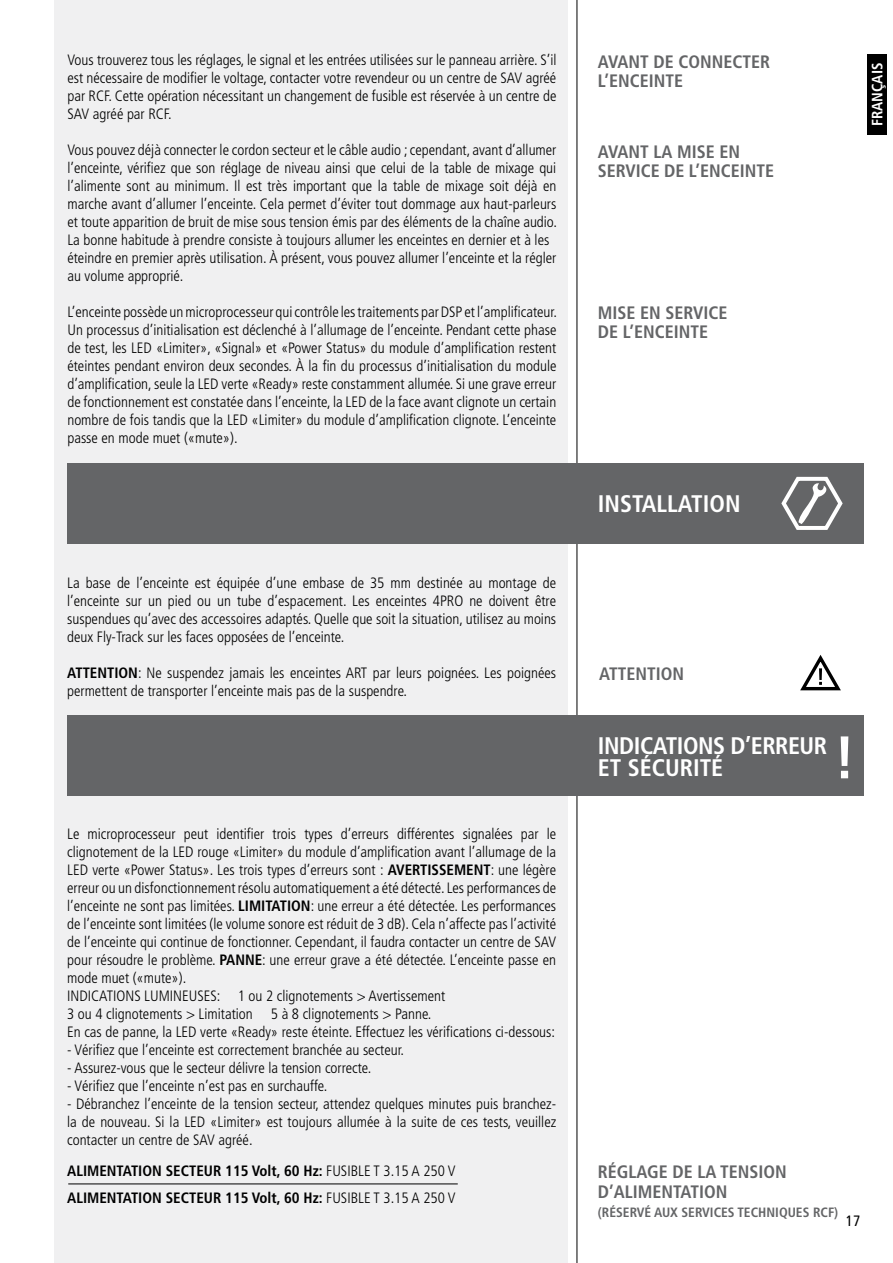
<style>
.page{position:relative;width:893px;height:1263px;background:#fff}
.page>*{position:absolute;margin:0;border:0;box-sizing:border-box;transform-origin:0 0}
.t1{font:700 condensed 60px "Frutiger";color:#fff}
.t2{font:700 condensed 24px/22.5px "Frutiger";letter-spacing:-.01em;color:#fff}
.t3{font:700 condensed 18px/19.5px "Frutiger";color:#646567}
.t4{font:300 condensed 15px/18px "Frutiger";color:#000;text-align:justify}
.t5{font:700 condensed 15px/27px "Frutiger";color:#000}
.t6{font:700 condensed 15px "Frutiger";color:#fff}
.t7{font:condensed 15px "Frutiger";color:#000}
.t8{font:700 condensed 13.5px "Frutiger";color:#646567}
.s1{font-weight:700}
.s2{font-weight:300}
</style>
<div class="page">
<div style="left:54px;top:0;width:514px;height:1263px;background:#f0f0f1"></div>
<hr style="left:577px;top:0;width:1px;height:1263px;background:#000">
<div style="left:867px;top:54px;width:20px;height:81px;background:#000"></div>
<hr style="left:68px;top:1184px;width:390px;height:1px;background:#000">
<div style="left:67px;top:715px;width:797px;height:81px;background:#646567"></div>
<div style="left:67px;top:463px;width:797px;height:81px;background:#646567"></div>
<svg style="left:781px;top:476px;width:62px;height:54px"></svg>
<svg style="left:800px;top:655px;width:41px;height:36px"></svg>
<p class="t4" style="left:67px;top:51px;width:491px">Vous trouverez tous les réglages, le signal et les entrées utilisées sur le panneau arrière. S’il est nécessaire de modifier le voltage, contacter votre revendeur ou un centre de SAV agréé par RCF. Cette opération nécessitant un changement de fusible est réservée à un centre de SAV agréé par RCF.</p>
<p class="t4" style="left:67px;top:141px;width:491px;text-align:left">Vous pouvez déjà connecter le cordon secteur et le câble audio ; cependant, avant d’allumer l’enceinte, vérifiez que son réglage de niveau ainsi que celui de la table de mixage qui l’alimente sont au minimum. Il est très important que la table de mixage soit déjà en marche avant d’allumer l’enceinte. Cela permet d’éviter tout dommage aux haut-parleurs et toute apparition de bruit de mise sous tension émis par des éléments de la chaîne audio.<br>La bonne habitude à prendre consiste à toujours allumer les enceintes en dernier et à les éteindre en premier après utilisation. À présent, vous pouvez allumer l’enceinte et la régler au volume approprié.</p>
<p class="t4" style="left:67px;top:303px;width:491px">L’enceinte possède un microprocesseur qui contrôle les traitements par DSP et l’amplificateur.<br>Un processus d’initialisation est déclenché à l’allumage de l’enceinte. Pendant cette phase de test, les LED «Limiter», «Signal» et «Power Status» du module d’amplification restent éteintes pendant environ deux secondes. À la fin du processus d’initialisation du module d’amplification, seule la LED verte «Ready» reste constamment allumée. Si une grave erreur de fonctionnement est constatée dans l’enceinte, la LED de la face avant clignote un certain nombre de fois tandis que la LED «Limiter» du module d’amplification clignote. L’enceinte passe en mode muet («mute»).</p>
<p class="t4" style="left:67px;top:574px;width:491px">La base de l’enceinte est équipée d’une embase de 35 mm destinée au montage de l’enceinte sur un pied ou un tube d’espacement. Les enceintes 4PRO ne doivent être suspendues qu’avec des accessoires adaptés. Quelle que soit la situation, utilisez au moins deux Fly-Track sur les faces opposées de l’enceinte.</p>
<p class="t4" style="left:67px;top:664px;width:490px"><span class="s1">ATTENTION</span>: Ne suspendez jamais les enceintes ART par leurs poignées. Les poignées permettent de transporter l’enceinte mais pas de la suspendre.</p>
<p class="t4" style="left:67px;top:825px;width:491px;text-align:left">Le microprocesseur peut identifier trois types d’erreurs différentes signalées par le clignotement de la LED rouge «Limiter» du module d’amplification avant l’allumage de la LED verte «Power Status». Les trois types d’erreurs sont : <span class="s1">AVERTISSEMENT</span>: une légère erreur ou un disfonctionnement résolu automatiquement a été détecté. Les performances de l’enceinte ne sont pas limitées. <span class="s1">LIMITATION</span>: une erreur a été détectée. Les performances de l’enceinte sont limitées (le volume sonore est réduit de 3 dB). Cela n’affecte pas l’activité de l’enceinte qui continue de fonctionner. Cependant, il faudra contacter un centre de SAV pour résoudre le problème. <span class="s1">PANNE</span>: une erreur grave a été détectée. L’enceinte passe en mode muet («mute»).<br>INDICATIONS LUMINEUSES: 1 ou 2 clignotements &gt; Avertissement<br>3 ou 4 clignotements &gt; Limitation 5 à 8 clignotements &gt; Panne.<br>En cas de panne, la LED verte «Ready» reste éteinte. Effectuez les vérifications ci-dessous:</p>
<p class="t4" style="left:67px;top:1041px;width:338px">- Vérifiez que l’enceinte est correctement branchée au secteur.</p>
<p class="t4" style="left:67px;top:1059px;width:306px">- Assurez-vous que le secteur délivre la tension correcte.</p>
<p class="t4" style="left:67px;top:1077px;width:262px">- Vérifiez que l’enceinte n’est pas en surchauffe.</p>
<p class="t4" style="left:67px;top:1095px;width:491px">- Débranchez l’enceinte de la tension secteur, attendez quelques minutes puis branchez&shy;la de nouveau. Si la LED «Limiter» est toujours allumée à la suite de ces tests, veuillez contacter un centre de SAV agréé.</p>
<p class="t5" style="left:67px;top:1157px;width:390px">ALIMENTATION SECTEUR 115 Volt, 60 Hz: <span class="s2">FUSIBLE T 3.15 A 250 V<br></span>ALIMENTATION SECTEUR 115 Volt, 60 Hz: <span class="s2">FUSIBLE T 3.15 A 250 V</span></p>
<p class="t3" style="left:598px;top:52px;width:174px">AVANT DE CONNECTER<br>L’ENCEINTE</p>
<p class="t3" style="left:598px;top:142px;width:178px">AVANT LA MISE EN<br>SERVICE DE L’ENCEINTE</p>
<p class="t3" style="left:598px;top:303px;width:131px">MISE EN SERVICE<br>DE L’ENCEINTE</p>
<p class="t6" style="left:868px;top:126px;width:65px;rotate:-90deg">FRANÇAIS</p>
<h2 class="t2" style="left:598px;top:493px;width:144px">INSTALLATION</h2>
<p class="t3" style="left:599px;top:664px;width:86px">ATTENTION</p>
<h2 class="t2" style="left:598px;top:734px;width:231px">INDICATIONS D’ERREUR<br>ET SÉCURITÉ</h2>
<h1 class="t1" style="left:833px;top:722px;width:24px">!</h1>
<p class="t3" style="left:598px;top:1162px;width:190px">RÉGLAGE DE LA TENSION<br>D’ALIMENTATION</p>
<p class="t8" style="left:598px;top:1204px;width:242px">(RÉSERVÉ AUX SERVICES TECHNIQUES RCF)</p>
<p class="t7" style="left:846px;top:1211px;width:16px">17</p>
</div>
